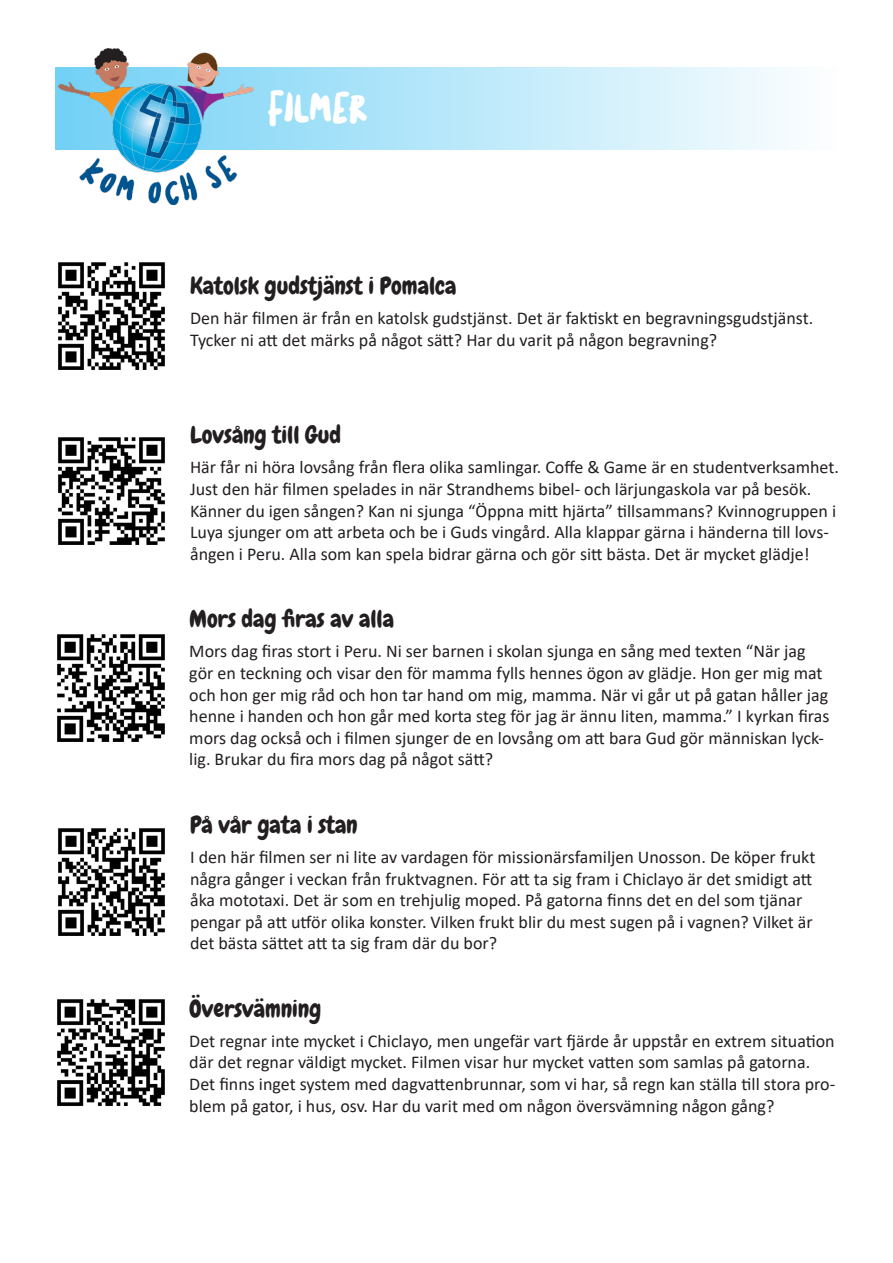
<style>
.page{position:relative;width:893px;height:1263px;background:#fff}
.page>*{position:absolute;margin:0;border:0;box-sizing:border-box;transform-origin:0 0}
.t1{font:45px "Lemon Bird";color:#fff}
.t2{font:24px "Chewy";color:#231f20}
.t3{font:18px/21.6px "Calibri";color:#231f20}
</style>
<div class="page">
<svg style="left:271px;top:68px;width:517px;height:82px;background:#c6ecfa"></svg>
<img style="left:55px;top:49px;width:216px;height:155px">
<img style="left:58px;top:262px;width:107px;height:108px">
<img style="left:58px;top:437px;width:107px;height:108px">
<img style="left:57px;top:634px;width:108px;height:108px">
<img style="left:58px;top:828px;width:107px;height:108px">
<img style="left:57px;top:999px;width:108px;height:107px">
<p class="t1" style="left:268px;top:79px;width:101px">FILMER</p>
<p class="t2" style="left:190px;top:271px;width:268px">Katolsk gudstjänst i Pomalca</p>
<p class="t3" style="left:190px;top:307px;width:625px">Den här filmen är från en katolsk gudstjänst. Det är faktiskt en begravningsgudstjänst.<br>Tycker ni att det märks på något sätt? Har du varit på någon begravning?</p>
<p class="t2" style="left:190px;top:420px;width:152px">Lovsång till Gud</p>
<p class="t3" style="left:190px;top:456px;width:650px">Här får ni höra lovsång från flera olika samlingar. Coffe &amp; Game är en studentverksamhet.<br>Just den här filmen spelades in när Strandhems bibel- och lärjungaskola var på besök.<br>Känner du igen sången? Kan ni sjunga “Öppna mitt hjärta” tillsammans? Kvinnogruppen i Luya sjunger om att arbeta och be i Guds vingård. Alla klappar gärna i händerna till lovs&shy;ången i Peru. Alla som kan spela bidrar gärna och gör sitt bästa. Det är mycket glädje!</p>
<p class="t2" style="left:189px;top:604px;width:206px">Mors dag firas av alla</p>
<p class="t3" style="left:189px;top:640px;width:642px">Mors dag firas stort i Peru. Ni ser barnen i skolan sjunga en sång med texten “När jag gör en teckning och visar den för mamma fylls hennes ögon av glädje. Hon ger mig mat och hon ger mig råd och hon tar hand om mig, mamma. När vi går ut på gatan håller jag henne i handen och hon går med korta steg för jag är ännu liten, mamma.” I kyrkan firas mors dag också och i filmen sjunger de en lovsång om att bara Gud gör människan lyck&shy;lig. Brukar du fira mors dag på något sätt?</p>
<p class="t2" style="left:190px;top:809px;width:169px">På vår gata i stan</p>
<p class="t3" style="left:190px;top:846px;width:627px">I den här filmen ser ni lite av vardagen för missionärsfamiljen Unosson. De köper frukt några gånger i veckan från fruktvagnen. För att ta sig fram i Chiclayo är det smidigt att åka mototaxi. Det är som en trehjulig moped. På gatorna finns det en del som tjänar pengar på att utför olika konster. Vilken frukt blir du mest sugen på i vagnen? Vilket är det bästa sättet att ta sig fram där du bor?</p>
<p class="t2" style="left:189px;top:993px;width:134px">Översvämning</p>
<p class="t3" style="left:189px;top:1030px;width:647px">Det regnar inte mycket i Chiclayo, men ungefär vart fjärde år uppstår en extrem situation där det regnar väldigt mycket. Filmen visar hur mycket vatten som samlas på gatorna.<br>Det finns inget system med dagvattenbrunnar, som vi har, så regn kan ställa till stora pro&shy;blem på gator, i hus, osv. Har du varit med om någon översvämning någon gång?</p>
</div>
